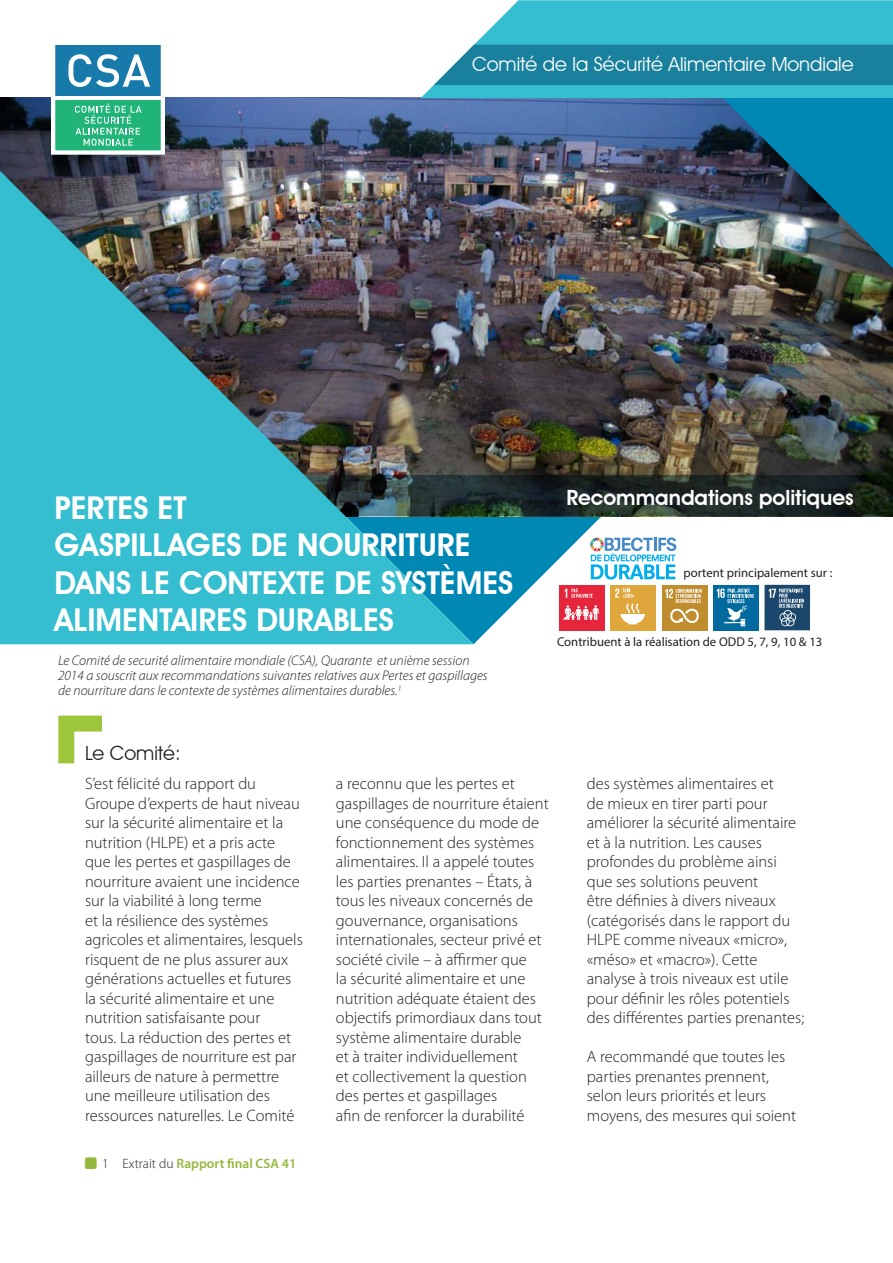
<style>
.page{position:relative;width:893px;height:1263px;background:#fff}
.page>*{position:absolute;margin:0;border:0;box-sizing:border-box;transform-origin:0 0}
.t1{font:600 31.5px/37.5px "Avant Garde IT Cby BT";color:#fff}
.t2{font:600 21px "Avant Garde IT Cby BT";color:#fff}
.t3{font:19.5px "Avant Garde IT Cby BT";color:#fff}
.t4{font:19.5px "Avant Garde IT Cby BT";color:#231f20}
.t5{font:300 16.5px/19.5px "Myriad Pro";color:#231f20}
.t6{font:italic 300 13.95px/15px "Myriad Pro";color:#231f20}
.t7{font:600 13.5px "Myriad Pro";color:#94b83d}
.t8{font:12.75px "Myriad Pro";color:#231f20}
.s1{font-weight:300;color:#231f20}
</style>
<div class="page">
<svg style="left:473px;top:516px;width:134px;height:128px;fill:#0088b4"></svg>
<img style="left:0;top:97px;width:893px;height:379px">
<svg style="left:473px;top:476px;width:420px;height:40px;background:#1c2723"></svg>
<img style="left:0;top:171px;width:473px;height:473px">
<svg style="left:58px;top:716px;width:44px;height:47px"></svg>
<div style="left:662px;top:585px;width:45px;height:46px;background:#bf8c2e"></div>
<svg style="left:665px;top:589px;width:37px;height:35px"></svg>
<div style="left:53px;top:43px;width:110px;height:55px;background:#1879ab"></div>
<div style="left:53px;top:98px;width:110px;height:55px;background:#21b479"></div>
<hr style="left:53px;top:96px;width:110px;height:3px;background:#fff">
<svg style="left:68px;top:54px;width:82px;height:33px"></svg>
<svg style="left:75px;top:104px;width:67px;height:42px"></svg>
<div style="left:51px;top:41px;width:114px;height:114px;border:4px solid #fff"></div>
<svg style="left:590px;top:537px;width:86px;height:42px"></svg>
<svg style="left:421px;top:0;width:472px;height:98px;fill:#35bdd0"></svg>
<img style="left:434px;top:45px;width:459px;height:223px">
<div style="left:611px;top:585px;width:45px;height:45px;background:#dea63b"></div>
<svg style="left:615px;top:588px;width:30px;height:36px"></svg>
<div style="left:713px;top:585px;width:46px;height:45px;background:#00699e"></div>
<svg style="left:717px;top:588px;width:37px;height:38px"></svg>
<div style="left:764px;top:585px;width:46px;height:45px;background:#1a476b"></div>
<svg style="left:769px;top:588px;width:35px;height:38px"></svg>
<div style="left:559px;top:585px;width:46px;height:45px;background:#e6243b"></div>
<svg style="left:563px;top:605px;width:36px;height:15px"></svg>
<svg style="left:565px;top:588px;width:28px;height:10px"></svg>
<p class="t3" style="left:472px;top:52px;width:383px">Comité de la Sécurité Alimentaire Mondiale</p>
<h1 class="t1" style="left:55px;top:489px;width:460px">PERTES ET<br>GASPILLAGES DE NOURRITURE<br>DANS LE CONTEXTE DE SYSTÈMES<br>ALIMENTAIRES DURABLES</h1>
<p class="t6" style="left:58px;top:653px;width:431px">Le Comité de securité alimentaire mondiale (CSA), Quarante et unième session<br>2014 a souscrit aux recommandations suivantes relatives aux Pertes et gaspillages de nourriture dans le contexte de systèmes alimentaires durables.<sup>1</sup></p>
<p class="t4" style="left:85px;top:742px;width:97px">Le Comité:</p>
<p class="t2" style="left:566px;top:485px;width:289px">Recommandations politiques</p>
<p class="t8" style="left:683px;top:565px;width:150px">portent principalement sur :</p>
<p class="t8" style="left:557px;top:634px;width:267px">Contribuent à la réalisation de ODD 5, 7, 9, 10 &amp; 13</p>
<p class="t5" style="left:85px;top:774px;width:219px">S’est félicité du rapport du<br>Groupe d’experts de haut niveau sur la sécurité alimentaire et la nutrition (HLPE) et a pris acte que les pertes et gaspillages de nourriture avaient une incidence sur la viabilité à long terme<br>et la résilience des systèmes agricoles et alimentaires, lesquels risquent de ne plus assurer aux générations actuelles et futures la sécurité alimentaire et une nutrition satisfaisante pour<br>tous. La réduction des pertes et gaspillages de nourriture est par ailleurs de nature à permettre une meilleure utilisation des ressources naturelles. Le Comité</p>
<p class="t5" style="left:336px;top:774px;width:214px">a reconnu que les pertes et gaspillages de nourriture étaient une conséquence du mode de fonctionnement des systèmes alimentaires. Il a appelé toutes les parties prenantes – États, à tous les niveaux concernés de gouvernance, organisations internationales, secteur privé et société civile – à affirmer que<br>la sécurité alimentaire et une nutrition adéquate étaient des objectifs primordiaux dans tout système alimentaire durable<br>et à traiter individuellement<br>et collectivement la question des pertes et gaspillages<br>afin de renforcer la durabilité</p>
<p class="t5" style="left:587px;top:774px;width:219px">des systèmes alimentaires et<br>de mieux en tirer parti pour améliorer la sécurité alimentaire et à la nutrition. Les causes profondes du problème ainsi que ses solutions peuvent<br>être définies à divers niveaux (catégorisés dans le rapport du<br>HLPE comme niveaux «micro», «méso» et «macro»). Cette analyse à trois niveaux est utile pour définir les rôles potentiels des différentes parties prenantes;</p>
<p class="t5" style="left:587px;top:1047px;width:211px">A recommandé que toutes les parties prenantes prennent, selon leurs priorités et leurs moyens, des mesures qui soient</p>
<p class="t7" style="left:102px;top:1155px;width:196px"><span class="s1">1 Extrait du</span> Rapport final CSA 41</p>
</div>
